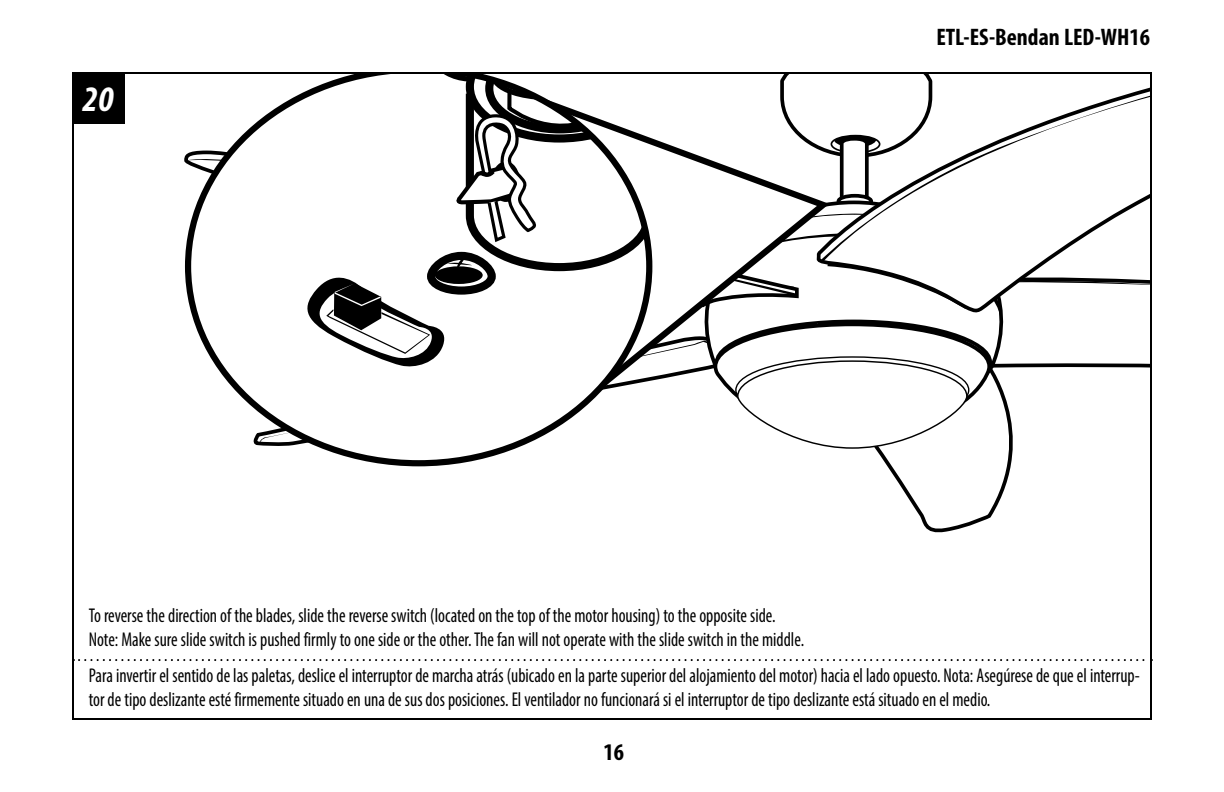
<style>
.page{position:relative;width:1224px;height:792px;background:#fff}
.page>*{position:absolute;margin:0;border:0;box-sizing:border-box;transform-origin:0 0}
.t1{font:italic 700 condensed 36px "Myriad Pro";color:#fff}
.t2{font:700 condensed 24px "Myriad Pro";color:#000}
.t3{font:condensed 20px/24px "Myriad Pro";color:#000;scale:.9 1}
</style>
<div class="page">
<div style="left:72px;top:72px;width:52px;height:52px;background:#000"></div>
<svg style="left:779px;top:75px;width:370px;height:457px"></svg>
<svg style="left:652px;top:83px;width:183px;height:348px"></svg>
<svg style="left:185px;top:75px;width:467px;height:391px"></svg>
<svg style="left:73px;top:659px;width:1079px;height:2px"></svg>
<h1 class="t1" style="left:83px;top:77px;width:32px">20</h1>
<p class="t2" style="left:936px;top:22px;width:215px">ETL-ES-Bendan LED-WH16</p>
<p class="t3" style="left:89px;top:603px;width:796px">To reverse the direction of the blades, slide the reverse switch (located on the top of the motor housing) to the opposite side.<br>Note: Make sure slide switch is pushed firmly to one side or the other. The fan will not operate with the slide switch in the middle.</p>
<p class="t3" style="left:89px;top:663px;width:1169px">Para invertir el sentido de las paletas, deslice el interruptor de marcha atrás (ubicado en la parte superior del alojamiento del motor) hacia el lado opuesto. Nota: Asegúrese de que el interrup&shy;tor de tipo deslizante esté firmemente situado en una de sus dos posiciones. El ventilador no funcionará si el interruptor de tipo deslizante está situado en el medio.</p>
<p class="t2" style="left:603px;top:737px;width:22px">16</p>
</div>
